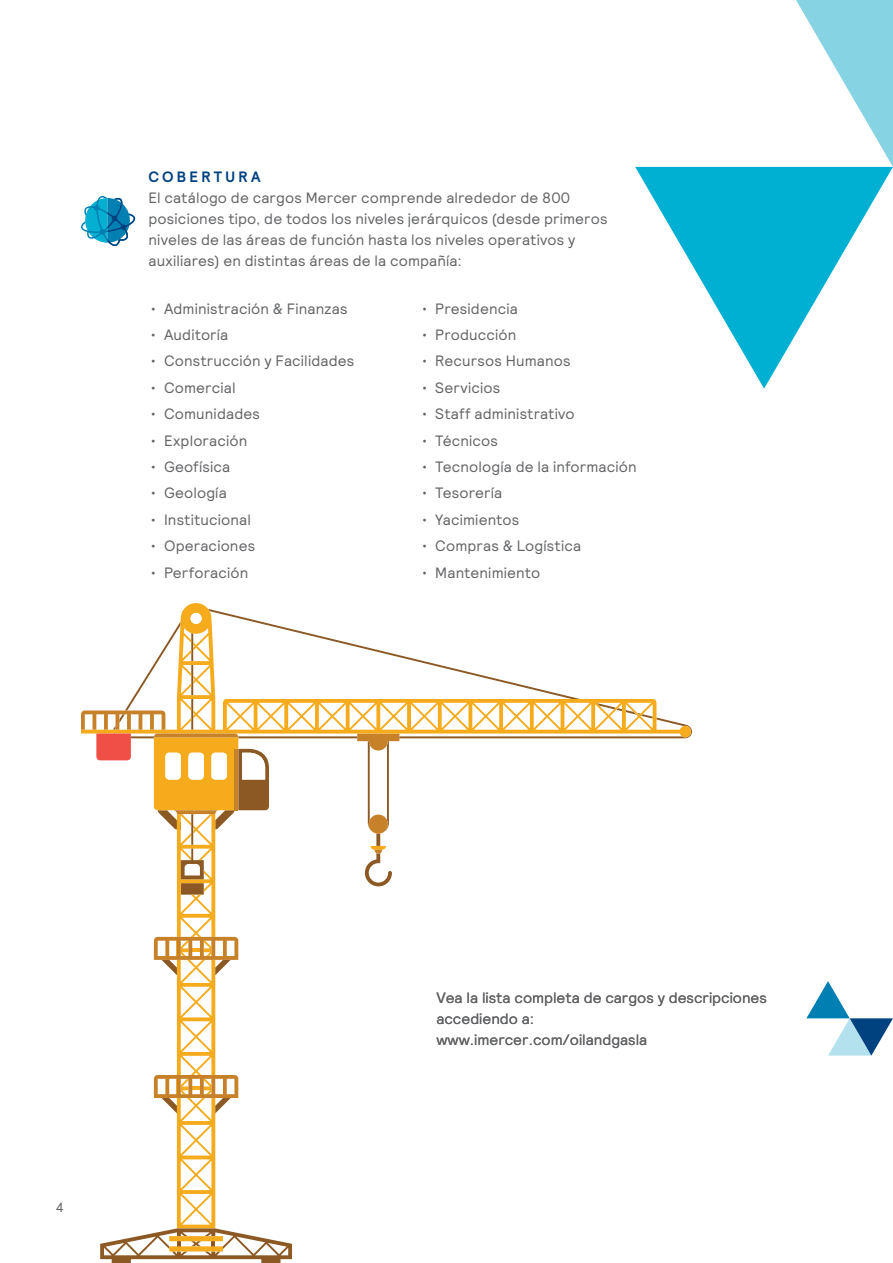
<style>
.page{position:relative;width:893px;height:1263px;background:#fff}
.page>*{position:absolute;margin:0;border:0;box-sizing:border-box;transform-origin:0 0}
.t1{font:15px/21px "Relative";letter-spacing:.01em;color:#636466}
.t2{font:700 15px "Relative";letter-spacing:.21em;color:#004280}
.t3{font:13.5px "Relative";color:#636466}
</style>
<div class="page">
<svg style="left:81px;top:196px;width:54px;height:50px"></svg>
<svg style="left:81px;top:609px;width:611px;height:654px"></svg>
<svg style="left:806px;top:981px;width:87px;height:74px"></svg>
<svg style="left:635px;top:167px;width:258px;height:222px"></svg>
<svg style="left:796px;top:0;width:97px;height:167px"></svg>
<p class="t2" style="left:148px;top:166px;width:113px">COBERTURA</p>
<p class="t1" style="left:148px;top:186px;width:461px">El catálogo de cargos Mercer comprende alrededor de 800 posiciones tipo, de todos los niveles jerárquicos (desde primeros niveles de las áreas de función hasta los niveles operativos y auxiliares) en distintas áreas de la compañía:</p>
<p class="t1" style="left:151px;top:297px;width:199px">• Administración &amp; Finanzas</p>
<p class="t1" style="left:151px;top:324px;width:79px">• Auditoría</p>
<p class="t1" style="left:151px;top:350px;width:205px">• Construcción y Facilidades</p>
<p class="t1" style="left:151px;top:376px;width:87px">• Comercial</p>
<p class="t1" style="left:151px;top:403px;width:111px">• Comunidades</p>
<p class="t1" style="left:151px;top:429px;width:98px">• Exploración</p>
<p class="t1" style="left:151px;top:456px;width:81px">• Geofísica</p>
<p class="t1" style="left:151px;top:482px;width:78px">• Geología</p>
<p class="t1" style="left:151px;top:508px;width:102px">• Institucional</p>
<p class="t1" style="left:151px;top:535px;width:106px">• Operaciones</p>
<p class="t1" style="left:151px;top:561px;width:99px">• Perforación</p>
<p class="t1" style="left:422px;top:297px;width:98px">• Presidencia</p>
<p class="t1" style="left:422px;top:324px;width:96px">• Producción</p>
<p class="t1" style="left:422px;top:350px;width:150px">• Recursos Humanos</p>
<p class="t1" style="left:422px;top:376px;width:80px">• Servicios</p>
<p class="t1" style="left:422px;top:403px;width:154px">• Staff administrativo</p>
<p class="t1" style="left:422px;top:429px;width:78px">• Técnicos</p>
<p class="t1" style="left:422px;top:456px;width:216px">• Tecnología de la información</p>
<p class="t1" style="left:422px;top:482px;width:82px">• Tesorería</p>
<p class="t1" style="left:422px;top:508px;width:99px">• Yacimientos</p>
<p class="t1" style="left:422px;top:535px;width:161px">• Compras &amp; Logística</p>
<p class="t1" style="left:422px;top:561px;width:120px">• Mantenimiento</p>
<p class="t3" style="left:56px;top:1199px;width:10px">4</p>
<p class="t1" style="left:436px;top:987px;width:332px">Vea la lista completa de cargos y descripciones accediendo a:<br>www.imercer.com/oilandgasla</p>
</div>
